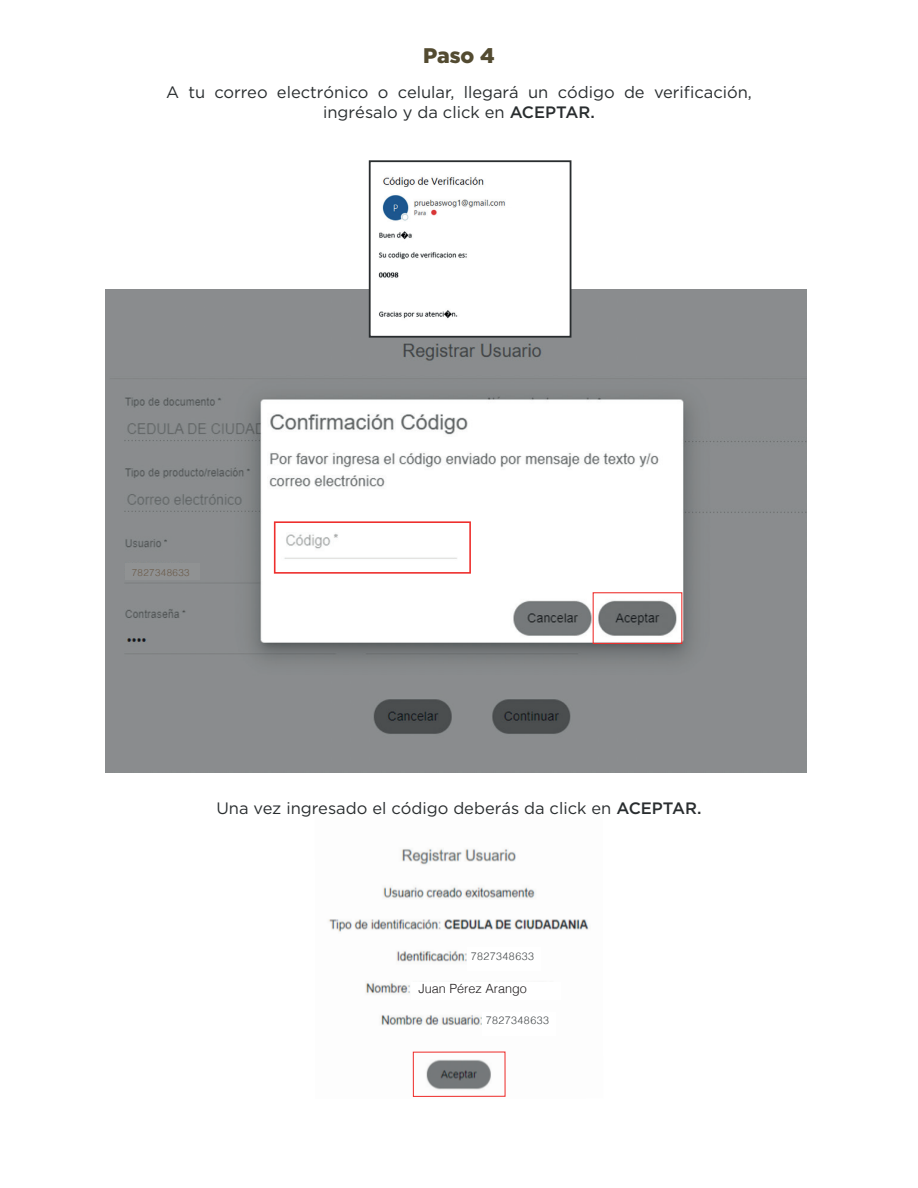
<style>
.page{position:relative;width:918px;height:1188px;background:#fff}
.page>*{position:absolute;margin:0;border:0;box-sizing:border-box;transform-origin:0 0}
.t1{font:900 21.15px "Gotham";color:#534b31}
.t2{font:16.5px/19.8px "Gotham";color:#292d2f;text-align:center}
.t3{font:300 12.75px "Helvetica";color:#231f20}
.t4{font:300 10.65px "Helvetica";letter-spacing:.04em;color:#454a4c}
.t5{font:300 9.75px "Helvetica";letter-spacing:.04em;color:#6c5c4b}
.s1{font-weight:500}
</style>
<div class="page">
<img style="left:106px;top:290px;width:700px;height:483px">
<div style="left:593px;top:592px;width:89px;height:52px;border:1px solid #ee2f2d"></div>
<div style="left:274px;top:521px;width:197px;height:53px;border:2px solid #ee2f2d"></div>
<img style="left:328px;top:849px;width:261px;height:248px">
<div style="left:413px;top:1051px;width:93px;height:46px;border:1px solid #ee2f2d"></div>
<img style="left:372px;top:177px;width:196px;height:158px">
<div style="left:369px;top:160px;width:202px;height:178px;border:2px solid #292d2f"></div>
<div style="left:438px;top:208px;width:87px;height:12px;background:#fff"></div>
<div style="left:125px;top:563px;width:75px;height:17px;background:#909293"></div>
<div style="left:467px;top:947px;width:73px;height:24px;background:#fff"></div>
<div style="left:482px;top:1012px;width:73px;height:24px;background:#fff"></div>
<div style="left:411px;top:982px;width:150px;height:18px;background:#fff"></div>
<p class="t1" style="left:423px;top:43px;width:73px">Paso 4</p>
<p class="t2" style="left:166px;top:82px;width:587px">A tu correo electrónico o celular, llegará un código de verificación, ingrésalo y da click en <span class="s1">ACEPTAR.</span></p>
<p class="t5" style="left:132px;top:564px;width:59px">7827348633</p>
<p class="t2" style="left:216px;top:798px;width:487px">Una vez ingresado el código deberás da click en <span class="s1">ACEPTAR.</span></p>
<p class="t4" style="left:471px;top:947px;width:65px">7827348633</p>
<p class="t3" style="left:418px;top:978px;width:110px">Juan Pérez Arango</p>
<p class="t4" style="left:486px;top:1012px;width:65px">7827348633</p>
</div>
